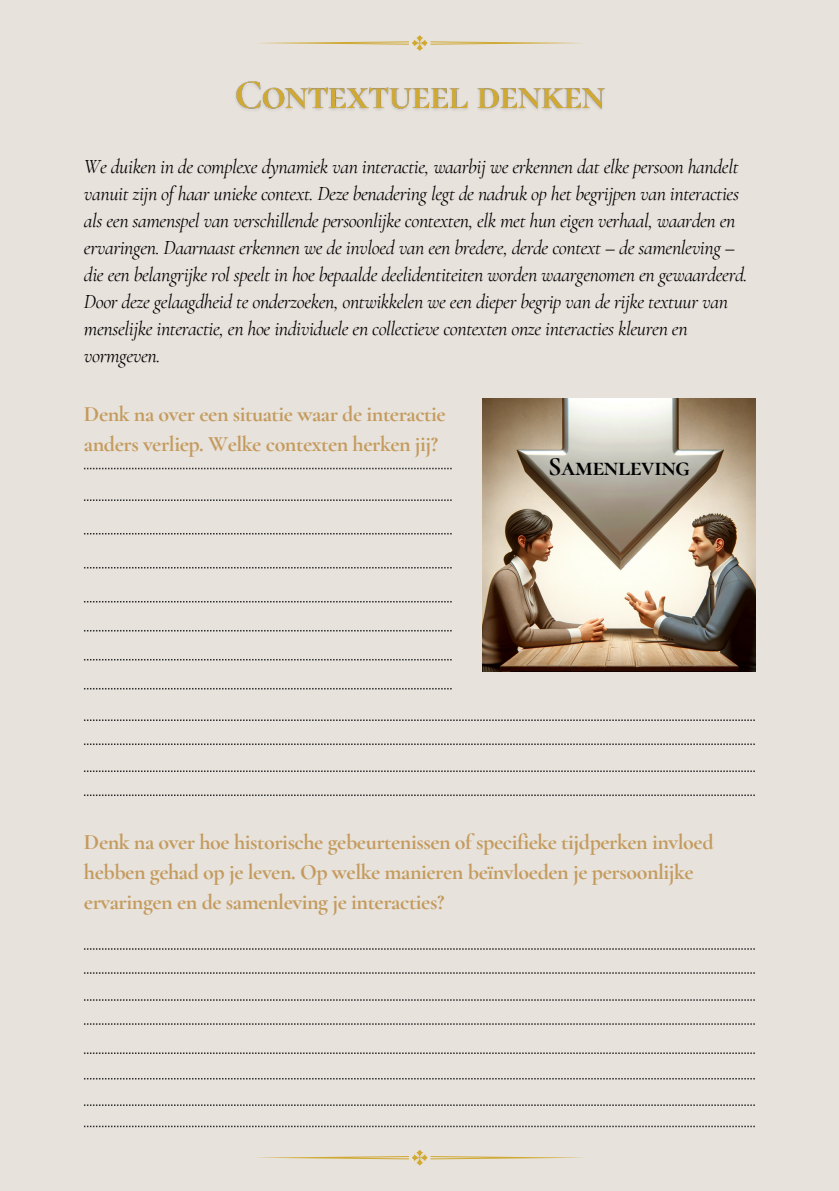
<style>
.page{position:relative;width:839px;height:1191px;background:#fff}
.page>*{position:absolute;margin:0;border:0;box-sizing:border-box;transform-origin:0 0}
.t1{font:700 26px "Cormorant SC";letter-spacing:-.02em;color:#000}
.t2{font:700 22px/30px "Cormorant Garamond";letter-spacing:-.02em;color:#c49b5d}
.t3{font:italic 20px/27px "Cormorant Garamond";letter-spacing:-.02em;color:#000}
</style>
<div class="page">
<div style="left:0;top:0;width:838px;height:1191px;background:#e7e2dc"></div>
<svg style="left:256px;top:1150px;width:327px;height:15px"></svg>
<svg style="left:256px;top:35px;width:327px;height:15px"></svg>
<svg style="left:84px;top:1104px;width:670px;height:2px"></svg>
<svg style="left:84px;top:1052px;width:670px;height:2px"></svg>
<svg style="left:84px;top:1078px;width:670px;height:1px"></svg>
<svg style="left:84px;top:1126px;width:670px;height:1px"></svg>
<svg style="left:84px;top:999px;width:670px;height:2px"></svg>
<svg style="left:84px;top:1023px;width:670px;height:2px"></svg>
<svg style="left:84px;top:948px;width:670px;height:2px"></svg>
<svg style="left:84px;top:972px;width:670px;height:2px"></svg>
<img style="left:482px;top:398px;width:273px;height:273px">
<img style="left:236px;top:81px;width:369px;height:29px">
<svg style="left:84px;top:468px;width:367px;height:1px"></svg>
<svg style="left:84px;top:499px;width:367px;height:2px"></svg>
<svg style="left:84px;top:533px;width:367px;height:1px"></svg>
<svg style="left:84px;top:567px;width:367px;height:1px"></svg>
<svg style="left:84px;top:601px;width:367px;height:1px"></svg>
<svg style="left:84px;top:630px;width:367px;height:1px"></svg>
<svg style="left:84px;top:659px;width:367px;height:1px"></svg>
<svg style="left:84px;top:688px;width:367px;height:1px"></svg>
<svg style="left:84px;top:771px;width:670px;height:1px"></svg>
<svg style="left:84px;top:795px;width:670px;height:1px"></svg>
<svg style="left:84px;top:719px;width:670px;height:2px"></svg>
<svg style="left:84px;top:744px;width:670px;height:1px"></svg>
<p class="t3" style="left:84px;top:154px;width:665px">We duiken in de complexe dynamiek van interactie, waarbij we erkennen dat elke persoon handelt vanuit zijn of haar unieke context. Deze benadering legt de nadruk op het begrijpen van interacties als een samenspel van verschillende persoonlijke contexten, elk met hun eigen verhaal, waarden en ervaringen. Daarnaast erkennen we de invloed van een bredere, derde context – de samenleving – die een belangrijke rol speelt in hoe bepaalde deelidentiteiten worden waargenomen en gewaardeerd.<br>Door deze gelaagdheid te onderzoeken, ontwikkelen we een dieper begrip van de rijke textuur van menselijke interactie, en hoe individuele en collectieve contexten onze interacties kleuren en vormgeven.</p>
<p class="t2" style="left:84px;top:399px;width:363px">Denk na over een situatie waar de interactie anders verliep. Welke contexten herken jij?</p>
<h1 class="t1" style="left:548px;top:451px;width:143px">Samenleving</h1>
<p class="t2" style="left:84px;top:827px;width:631px">Denk na over hoe historische gebeurtenissen of specifieke tijdperken invloed hebben gehad op je leven. Op welke manieren beïnvloeden je persoonlijke ervaringen en de samenleving je interacties?</p>
</div>
